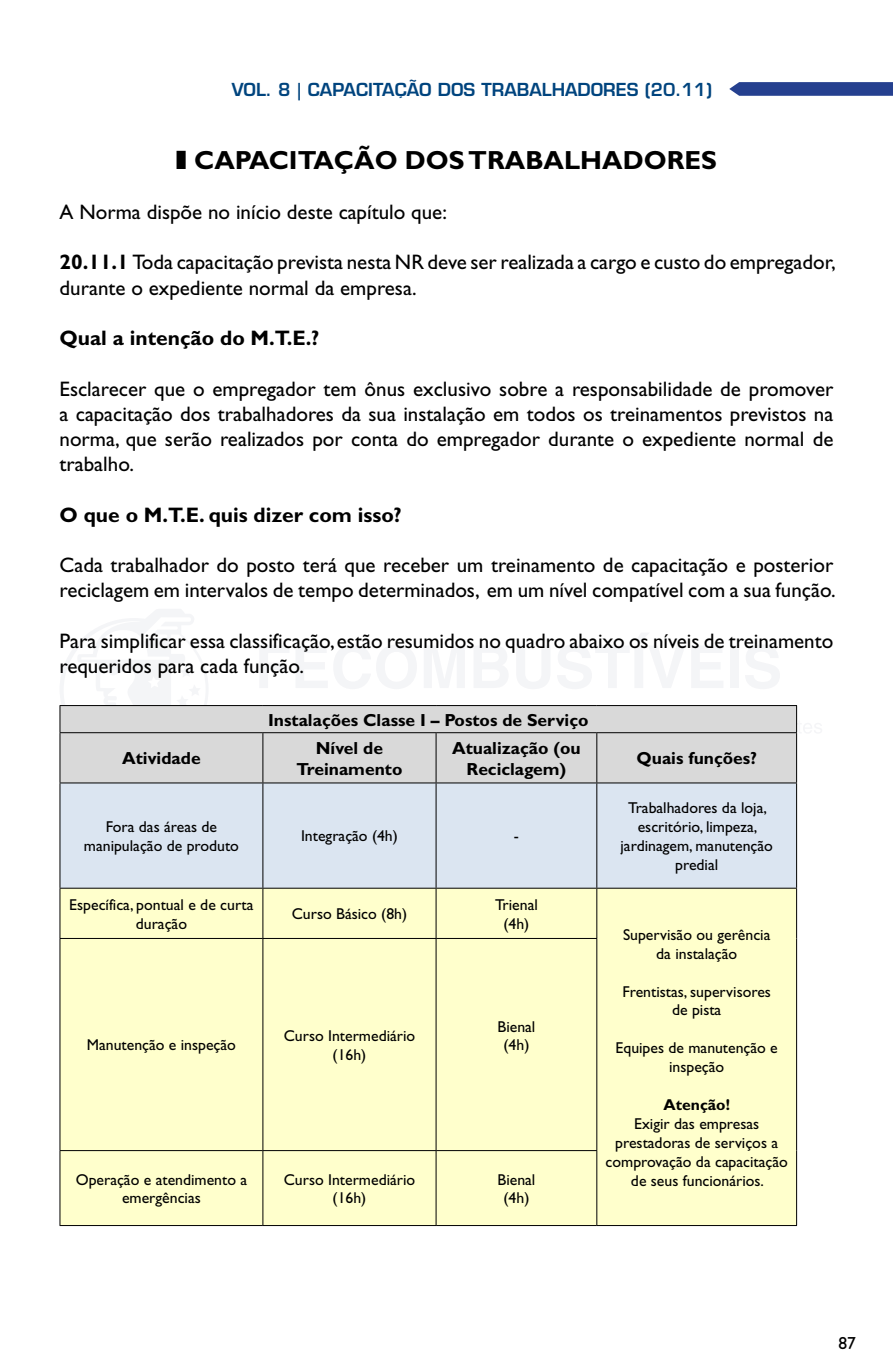
<style>
.page{position:relative;width:893px;height:1365px;background:#fff}
.page>*{position:absolute;margin:0;border:0;box-sizing:border-box;transform-origin:0 0}
.t1{font:700 26.25px "Gill Sans";color:#000}
.t2{font:21px/25.2px "Gill Sans";color:#000}
.t3{font:700 21px "Gill Sans";color:#000}
.t4{font:700 17.5px/21px "Gill Sans";color:#000;text-align:center}
.t5{font:600 17.5px "Eurostile";color:#00447e}
.t6{font:17.5px "Gill Sans";color:#000}
.t7{font:15.75px/18.9px "Gill Sans";color:#000;text-align:center}
.t8{font:700 15.75px "Gill Sans";color:#000}
.s1{font-weight:700}
</style>
<div class="page">
<div style="left:61px;top:783px;width:735px;height:104px;background:#dbe5f1"></div>
<div style="left:61px;top:888px;width:735px;height:336px;background:#ffc"></div>
<div style="left:61px;top:938px;width:535px;height:286px;background:#ffc"></div>
<svg style="left:60px;top:609px;width:762px;height:173px"></svg>
<hr style="left:60px;top:732px;width:203px;height:1px;background:#000">
<hr style="left:60px;top:733px;width:1px;height:49px;background:#000">
<hr style="left:263px;top:732px;width:173px;height:1px;background:#000">
<hr style="left:262px;top:733px;width:1px;height:49px;background:#000">
<hr style="left:436px;top:732px;width:161px;height:1px;background:#000">
<hr style="left:436px;top:733px;width:1px;height:49px;background:#000">
<hr style="left:597px;top:732px;width:200px;height:1px;background:#000">
<hr style="left:596px;top:733px;width:1px;height:49px;background:#000">
<hr style="left:796px;top:733px;width:1px;height:49px;background:#000">
<hr style="left:60px;top:782px;width:203px;height:1px;background:#000">
<hr style="left:60px;top:783px;width:1px;height:104px;background:#000">
<hr style="left:263px;top:782px;width:173px;height:1px;background:#000">
<hr style="left:262px;top:783px;width:1px;height:104px;background:#000">
<hr style="left:436px;top:782px;width:161px;height:1px;background:#000">
<hr style="left:436px;top:783px;width:1px;height:104px;background:#000">
<hr style="left:597px;top:782px;width:200px;height:1px;background:#000">
<hr style="left:596px;top:783px;width:1px;height:104px;background:#000">
<hr style="left:796px;top:783px;width:1px;height:104px;background:#000">
<hr style="left:60px;top:887px;width:203px;height:1px;background:#000">
<hr style="left:60px;top:888px;width:1px;height:49px;background:#000">
<hr style="left:263px;top:887px;width:173px;height:1px;background:#000">
<hr style="left:262px;top:888px;width:1px;height:49px;background:#000">
<hr style="left:436px;top:887px;width:161px;height:1px;background:#000">
<hr style="left:436px;top:888px;width:1px;height:49px;background:#000">
<hr style="left:597px;top:887px;width:200px;height:1px;background:#000">
<hr style="left:596px;top:888px;width:1px;height:49px;background:#000">
<hr style="left:796px;top:888px;width:1px;height:50px;background:#000">
<hr style="left:60px;top:937px;width:203px;height:1px;background:#000">
<hr style="left:60px;top:938px;width:1px;height:211px;background:#000">
<hr style="left:263px;top:937px;width:173px;height:1px;background:#000">
<hr style="left:262px;top:938px;width:1px;height:211px;background:#000">
<hr style="left:436px;top:937px;width:161px;height:1px;background:#000">
<hr style="left:436px;top:938px;width:1px;height:211px;background:#000">
<hr style="left:596px;top:938px;width:1px;height:211px;background:#000">
<hr style="left:796px;top:938px;width:1px;height:212px;background:#000">
<hr style="left:60px;top:1149px;width:203px;height:1px;background:#000">
<hr style="left:60px;top:1150px;width:1px;height:74px;background:#000">
<hr style="left:263px;top:1149px;width:173px;height:1px;background:#000">
<hr style="left:262px;top:1150px;width:1px;height:74px;background:#000">
<hr style="left:436px;top:1149px;width:161px;height:1px;background:#000">
<hr style="left:436px;top:1150px;width:1px;height:74px;background:#000">
<hr style="left:596px;top:1150px;width:1px;height:74px;background:#000">
<hr style="left:796px;top:1150px;width:1px;height:74px;background:#000">
<hr style="left:60px;top:1224px;width:203px;height:1px;background:#000">
<hr style="left:263px;top:1224px;width:173px;height:1px;background:#000">
<hr style="left:436px;top:1224px;width:161px;height:1px;background:#000">
<hr style="left:597px;top:1224px;width:200px;height:1px;background:#000">
<svg style="left:729px;top:82px;width:164px;height:14px;background:#304a94"></svg>
<p class="t5" style="left:232px;top:79px;width:220px">Vol. 8 | CAPACITAÇÃO DOS</p>
<p class="t5" style="left:482px;top:79px;width:109px">TRABALHADORES</p>
<p class="t5" style="left:645px;top:79px;width:69px">(20.11)</p>
<p class="t1" style="left:194px;top:144px;width:524px">CAPACITAÇÃO DOSTRABALHADORES</p>
<p class="t2" style="left:60px;top:199px;width:389px">A Norma dispõe no início deste capítulo que:</p>
<p class="t2" style="left:60px;top:250px;width:777px"><span class="s1">20.11.1</span> Toda capacitação prevista nesta NR deve ser realizada a cargo e custo do empregador, durante o expediente normal da empresa.</p>
<p class="t3" style="left:60px;top:325px;width:261px">Qual a intenção do M.T.E.?</p>
<p class="t2" style="left:60px;top:376px;width:775px;text-align:justify">Esclarecer que o empregador tem ônus exclusivo sobre a responsabilidade de promover a capacitação dos trabalhadores da sua instalação em todos os treinamentos previstos na norma, que serão realizados por conta do empregador durante o expediente normal de trabalho.</p>
<p class="t3" style="left:60px;top:502px;width:344px">O que o M.T.E. quis dizer com isso?</p>
<p class="t2" style="left:60px;top:552px;width:778px">Cada trabalhador do posto terá que receber um treinamento de capacitação e posterior reciclagem em intervalos de tempo determinados, em um nível compatível com a sua função.</p>
<p class="t2" style="left:60px;top:628px;width:775px">Para simplificar essa classificação, estão resumidos no quadro abaixo os níveis de treinamento requeridos para cada função.</p>
<p class="t4" style="left:268px;top:709px;width:322px">Instalações Classe I – Postos de Serviço</p>
<p class="t4" style="left:122px;top:748px;width:80px">Atividade</p>
<p class="t4" style="left:296px;top:737px;width:107px">Nível de<br>Treinamento</p>
<p class="t4" style="left:452px;top:737px;width:130px">Atualização (ou<br>Reciclagem)</p>
<p class="t4" style="left:636px;top:748px;width:122px">Quais funções?</p>
<p class="t7" style="left:84px;top:817px;width:157px">Fora das áreas de manipulação de produto</p>
<p class="t7" style="left:301px;top:826px;width:98px">Integração (4h)</p>
<p class="t7" style="left:514px;top:826px;width:7px">-</p>
<p class="t7" style="left:69px;top:895px;width:186px">Específica, pontual e de curta duração</p>
<p class="t7" style="left:292px;top:904px;width:117px">Curso Básico (8h)</p>
<p class="t7" style="left:495px;top:895px;width:44px">Trienal (4h)</p>
<p class="t7" style="left:87px;top:1035px;width:151px">Manutenção e inspeção</p>
<p class="t7" style="left:284px;top:1026px;width:133px">Curso Intermediário (16h)</p>
<p class="t7" style="left:497px;top:1016px;width:39px">Bienal (4h)</p>
<p class="t7" style="left:76px;top:1169px;width:173px">Operação e atendimento a emergências</p>
<p class="t7" style="left:284px;top:1169px;width:133px">Curso Intermediário (16h)</p>
<p class="t7" style="left:497px;top:1169px;width:39px">Bienal (4h)</p>
<p class="t7" style="left:620px;top:798px;width:154px">Trabalhadores da loja, escritório, limpeza, jardinagem, manutenção predial</p>
<p class="t7" style="left:623px;top:925px;width:149px">Supervisão ou gerência da instalação</p>
<p class="t7" style="left:622px;top:981px;width:150px">Frentistas, supervisores de pista</p>
<p class="t7" style="left:616px;top:1038px;width:164px">Equipes de manutenção e inspeção</p>
<p class="t8" style="left:663px;top:1095px;width:68px">Atenção!</p>
<p class="t7" style="left:606px;top:1114px;width:184px">Exigir das empresas prestadoras de serviços a comprovação da capacitação de seus funcionários.</p>
<p class="t6" style="left:838px;top:1332px;width:19px">87</p>
</div>
